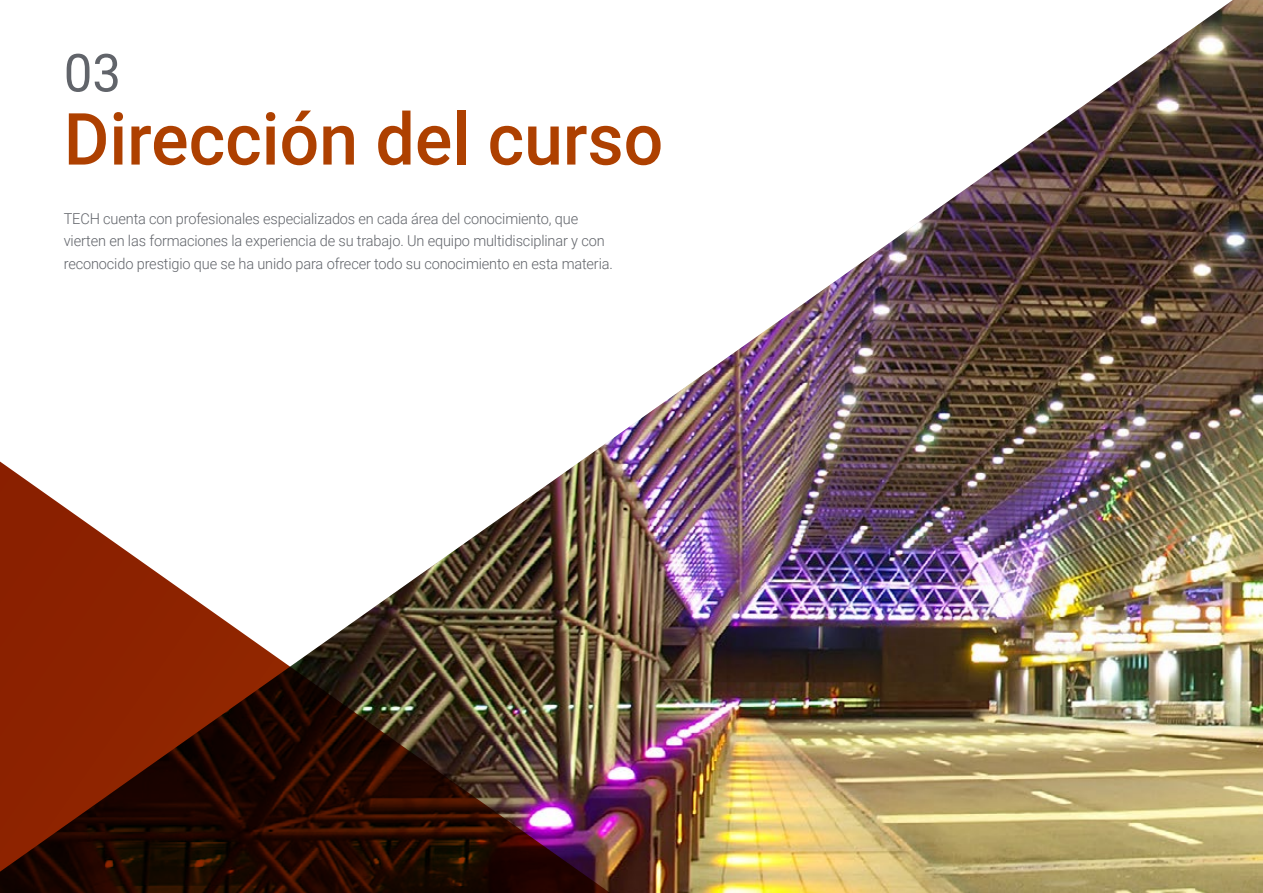
<style>
.page{position:relative;width:1263px;height:893px;background:#fff}
.page>*{position:absolute;margin:0;border:0;box-sizing:border-box;transform-origin:0 0}
.t1{font:500 72px "Roboto";color:#ae4000}
.t2{font:52.5px "Roboto";color:#61646a}
.t3{font:300 15px/22.5px "Roboto";letter-spacing:-.01em;color:#61646a}
</style>
<div class="page">
<img style="left:602px;top:0;width:661px;height:893px">
<img style="left:0;top:446px;width:640px;height:447px">
<h2 class="t2" style="left:64px;top:36px;width:59px">03</h2>
<h1 class="t1" style="left:64px;top:89px;width:601px">Dirección del curso</h1>
<p class="t3" style="left:64px;top:207px;width:551px">TECH cuenta con profesionales especializados en cada área del conocimiento, que vierten en las formaciones la experiencia de su trabajo. Un equipo multidisciplinar y con reconocido prestigio que se ha unido para ofrecer todo su conocimiento en esta materia.</p>
</div>
